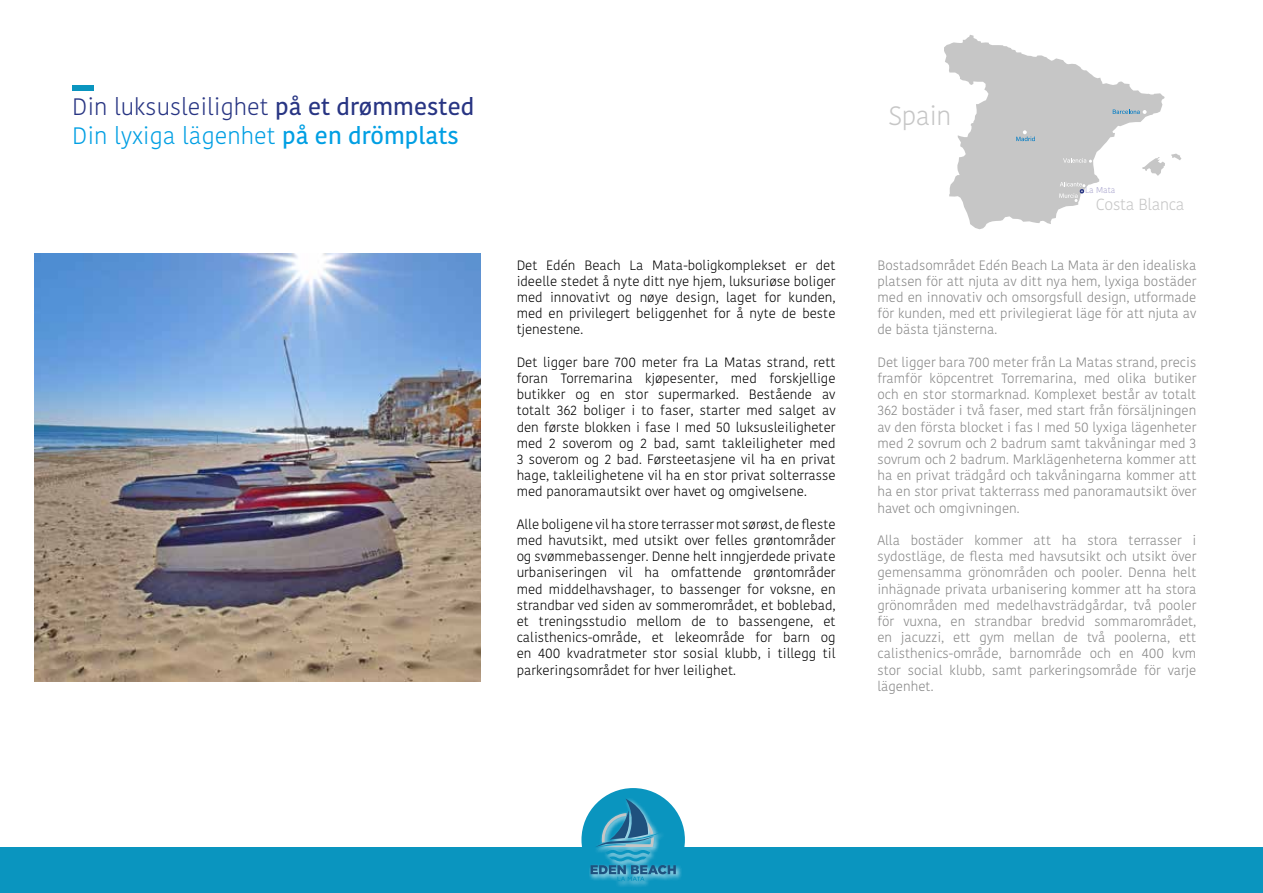
<style>
.page{position:relative;width:1263px;height:893px;background:#fff}
.page>*{position:absolute;margin:0;border:0;box-sizing:border-box;transform-origin:0 0}
.t1{font:300 26.4px "Kohinoor Latin";letter-spacing:-.02em;color:#c6c6c6}
.t2{font:300 23.7px/28.5px "Kohinoor Latin";color:#283583}
.t3{font:300 16.05px "Kohinoor Latin";letter-spacing:-.02em;color:#c6c6c6}
.t4{font:300 13.5px/16.2px "Kohinoor Latin";color:#878787;text-align:justify}
.t5{font:300 13.5px/16.2px "Kohinoor Latin";color:#000;text-align:justify}
.t6{font:300 8.4px "Kohinoor Latin";color:#a7a3cc}
.s1{font-weight:600}
.s2{color:#009fe3}
.s3{font-weight:600;color:#009fe3}
</style>
<div class="page">
<div style="left:72px;top:85px;width:21px;height:6px;background:#0a95bf"></div>
<img style="left:34px;top:254px;width:446px;height:427px">
<svg style="left:1171px;top:154px;width:10px;height:6px"></svg>
<svg style="left:944px;top:35px;width:221px;height:194px"></svg>
<div style="left:0;top:848px;width:1263px;height:45px;background:#0a95bf"></div>
<div style="left:581px;top:788px;width:104px;height:103px;background:#0a95bf;border-radius:50%"></div>
<div style="left:588px;top:797px;width:94px;height:91px;background:#fff;opacity:.75"></div>
<svg style="left:591px;top:799px;width:85px;height:82px"></svg>
<h2 class="t2" style="left:72px;top:93px;width:403px">Din luksusleilighet <span class="s1">på et drømmested<br></span><span class="s2">Din lyxiga lägenhet</span> <span class="s3">på en drömplats</span></h2>
<p class="t5" style="left:517px;top:257px;width:320px">Det Edén Beach La Mata-boligkomplekset er det ideelle stedet å nyte ditt nye hjem, luksuriøse boliger med innovativt og nøye design, laget for kunden, med en privilegert beliggenhet for å nyte de beste tjenestene.</p>
<p class="t5" style="left:517px;top:354px;width:320px">Det ligger bare 700 meter fra La Matas strand, rett foran Torremarina kjøpesenter, med forskjellige butikker og en stor supermarked. Bestående av totalt 362 boliger i to faser, starter med salget av den første blokken i fase I med 50 luksusleiligheter med 2 soverom og 2 bad, samt takleiligheter med 3 soverom og 2 bad. Førsteetasjene vil ha en privat hage, takleilighetene vil ha en stor privat solterrasse med panoramautsikt over havet og omgivelsene.</p>
<p class="t5" style="left:517px;top:516px;width:320px">Alle boligene vil ha store terrasser mot sørøst, de fleste med havutsikt, med utsikt over felles grøntområder og svømmebassenger. Denne helt inngjerdede private urbaniseringen vil ha omfattende grøntområder med middelhavshager, to bassenger for voksne, en strandbar ved siden av sommerområdet, et boblebad, et treningsstudio mellom de to bassengene, et calisthenics-område, et lekeområde for barn og en 400 kvadratmeter stor sosial klubb, i tillegg til parkeringsområdet for hver leilighet.</p>
<h1 class="t1" style="left:888px;top:99px;width:65px">Spain</h1>
<p class="t6" style="left:1085px;top:185px;width:32px">La Mata</p>
<p class="t3" style="left:1096px;top:194px;width:90px">Costa Blanca</p>
<p class="t4" style="left:877px;top:257px;width:320px">Bostadsområdet Edén Beach La Mata är den idealiska platsen för att njuta av ditt nya hem, lyxiga bostäder med en innovativ och omsorgsfull design, utformade för kunden, med ett privilegierat läge för att njuta av de bästa tjänsterna.</p>
<p class="t4" style="left:877px;top:354px;width:320px">Det ligger bara 700 meter från La Matas strand, precis framför köpcentret Torremarina, med olika butiker och en stor stormarknad. Komplexet består av totalt 362 bostäder i två faser, med start från försäljningen av den första blocket i fas I med 50 lyxiga lägenheter med 2 sovrum och 2 badrum samt takvåningar med 3 sovrum och 2 badrum. Marklägenheterna kommer att ha en privat trädgård och takvåningarna kommer att ha en stor privat takterrass med panoramautsikt över havet och omgivningen.</p>
<p class="t4" style="left:877px;top:532px;width:320px">Alla bostäder kommer att ha stora terrasser i sydostläge, de flesta med havsutsikt och utsikt över gemensamma grönområden och pooler. Denna helt inhägnade privata urbanisering kommer att ha stora grönområden med medelhavsträdgårdar, två pooler för vuxna, en strandbar bredvid sommarområdet, en jacuzzi, ett gym mellan de två poolerna, ett calisthenics-område, barnområde och en 400 kvm stor social klubb, samt parkeringsområde för varje lägenhet.</p>
</div>
